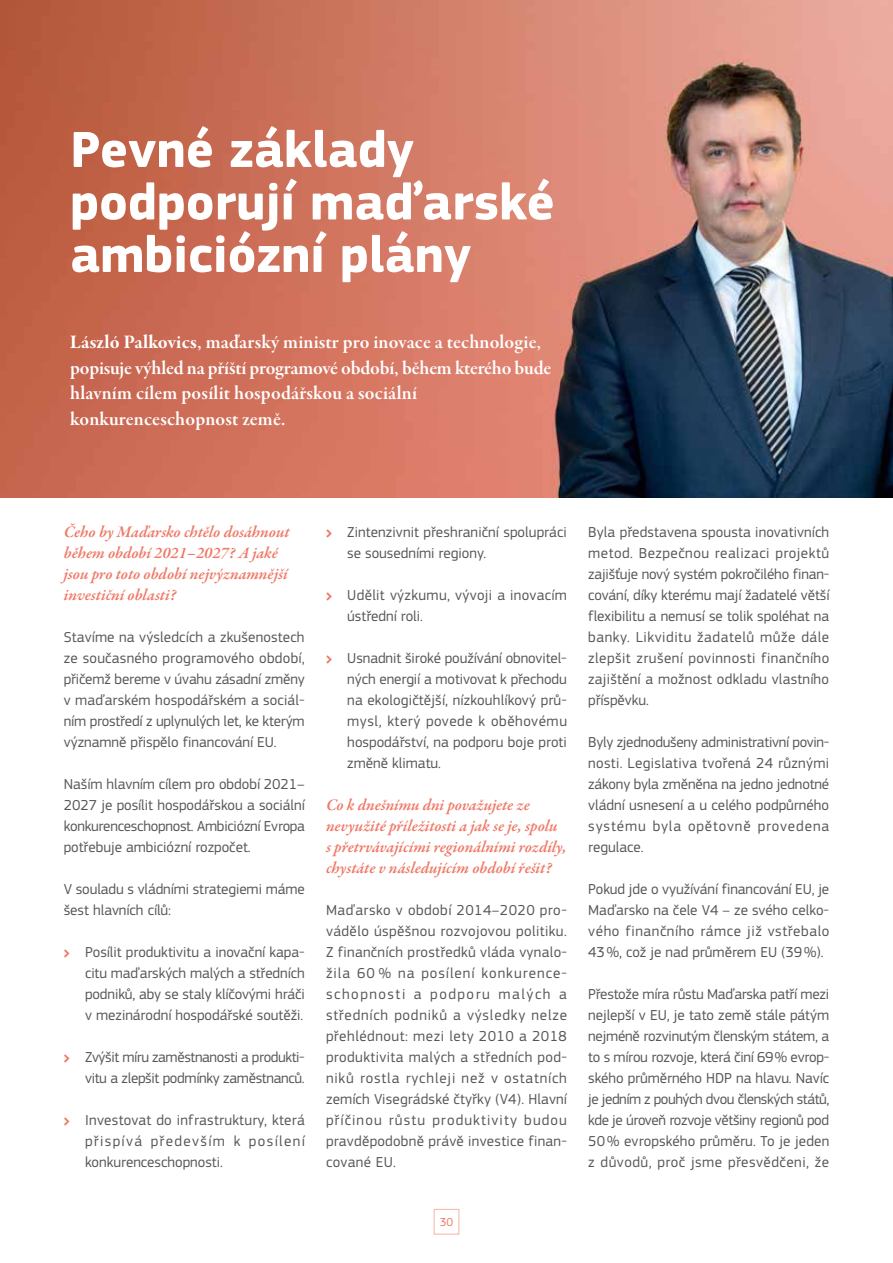
<style>
.page{position:relative;width:893px;height:1263px;background:#fff}
.page>*{position:absolute;margin:0;border:0;box-sizing:border-box;transform-origin:0 0}
.t1{font:700 52.5px/52.5px "EC Square Sans Pro";color:#fff}
.t2{font:19.5px/25.5px "Garamond Premr Pro Smbd Subh";letter-spacing:.01em;color:#fff}
.t3{font:italic 600 16.5px/21px "Garamond Premr Pro";letter-spacing:-.005em;color:#ef7967}
.t4{font:15px/21px "EC Square Sans Pro";color:#575756;text-align:justify}
.t5{font:15px/21px "EC Square Sans Pro";letter-spacing:-.025em;color:#575756}
.t6{font:15px/21px "EC Square Sans Pro";letter-spacing:.025em;color:#575756}
.t7{font:12px "EC Square Sans Pro";color:#ef7967}
.s1{font-family:"Garamond Premr Pro Bd Subh"}
</style>
<div class="page">
<div style="left:434px;top:1209px;width:25px;height:25px;border:1px solid #f7b4a2"></div>
<img style="left:0;top:0;width:893px;height:497px">
<h1 class="t1" style="left:70px;top:125px;width:486px">Pevné základy podporují maďarské ambiciózní plány</h1>
<h2 class="t2" style="left:70px;top:330px;width:483px"><span class="s1">László Palkovics</span>, maďarský ministr pro inovace a technologie, popisuje výhled na příští programové období, během kterého bude hlavním cílem posílit hospodářskou a sociální konkurenceschopnost země.</h2>
<p class="t3" style="left:64px;top:522px;width:227px">Čeho by Maďarsko chtělo dosáhnout během období 2021–2027? A jaké jsou pro toto období nejvýznamnější investiční oblasti?</p>
<p class="t4" style="left:64px;top:627px;width:243px">Stavíme na výsledcích a zkušenostech ze současného programového období, přičemž bereme v úvahu zásadní změny v maďarském hospodářském a sociál&shy;ním prostředí z uplynulých let, ke kterým významně přispělo financování EU.</p>
<p class="t4" style="left:64px;top:774px;width:243px">Naším hlavním cílem pro období 2021– 2027 je posílit hospodářskou a sociální konkurenceschopnost. Ambiciózní Evropa potřebuje ambiciózní rozpočet.</p>
<p class="t4" style="left:64px;top:879px;width:243px">V souladu s vládními strategiemi máme šest hlavních cílů:</p>
<p class="t4" style="left:85px;top:942px;width:221px">Posílit produktivitu a inovační kapa&shy;citu maďarských malých a středních podniků, aby se staly klíčovými hráči v mezinárodní hospodářské soutěži.</p>
<p class="t5" style="left:85px;top:1047px;width:221px">Zvýšit míru zaměstnanosti a produkti&shy;vitu a zlepšit podmínky zaměstnanců.</p>
<p class="t4" style="left:85px;top:1110px;width:221px">Investovat do infrastruktury, která přispívá především k posílení konkurenceschopnosti.</p>
<p class="t4" style="left:347px;top:522px;width:221px">Zintenzivnit přeshraniční spolupráci se sousedními regiony.</p>
<p class="t6" style="left:347px;top:585px;width:221px">Udělit výzkumu, vývoji a inovacím ústřední roli.</p>
<p class="t4" style="left:347px;top:648px;width:221px">Usnadnit široké používání obnovitel&shy;ných energií a motivovat k přechodu na ekologičtější, nízkouhlíkový prů&shy;mysl, který povede k oběhovému hospodářství, na podporu boje proti změně klimatu.</p>
<p class="t3" style="left:326px;top:795px;width:242px">Co k dnešnímu dni považujete ze nevyužité příležitosti a jak se je, spolu s přetrvávajícími regionálními rozdíly, chystáte v následujícím období řešit?</p>
<p class="t4" style="left:326px;top:900px;width:243px">Maďarsko v období 2014–2020 pro&shy;vádělo úspěšnou rozvojovou politiku.<br>Z finančních prostředků vláda vynalo&shy;žila 60 % na posílení konkurence&shy;schopnosti a podporu malých a středních podniků a výsledky nelze přehlédnout: mezi lety 2010 a 2018 produktivita malých a středních pod&shy;niků rostla rychleji než v ostatních zemích Visegrádské čtyřky (V4). Hlavní příčinou růstu produktivity budou pravděpodobně právě investice finan&shy;cované EU.</p>
<p class="t7" style="left:440px;top:1215px;width:15px">30</p>
<p class="t4" style="left:588px;top:522px;width:243px">Byla představena spousta inovativních metod. Bezpečnou realizaci projektů zajišťuje nový systém pokročilého finan&shy;cování, díky kterému mají žadatelé větší flexibilitu a nemusí se tolik spoléhat na banky. Likviditu žadatelů může dále zlepšit zrušení povinnosti finančního zajištění a možnost odkladu vlastního příspěvku.</p>
<p class="t4" style="left:588px;top:732px;width:243px">Byly zjednodušeny administrativní povin&shy;nosti. Legislativa tvořená 24 různými zákony byla změněna na jedno jednotné vládní usnesení a u celého podpůrného systému byla opětovně provedena regulace.</p>
<p class="t4" style="left:588px;top:879px;width:243px">Pokud jde o využívání financování EU, je Maďarsko na čele V4 – ze svého celko&shy;vého finančního rámce již vstřebalo 43%, což je nad průměrem EU (39%).</p>
<p class="t4" style="left:588px;top:984px;width:243px">Přestože míra růstu Maďarska patří mezi nejlepší v EU, je tato země stále pátým nejméně rozvinutým členským státem, a to s mírou rozvoje, která činí 69% evrop&shy;ského průměrného HDP na hlavu. Navíc je jedním z pouhých dvou členských států, kde je úroveň rozvoje většiny regionů pod 50 % evropského průměru. To je jeden z důvodů, proč jsme přesvědčeni, že</p>
</div>
